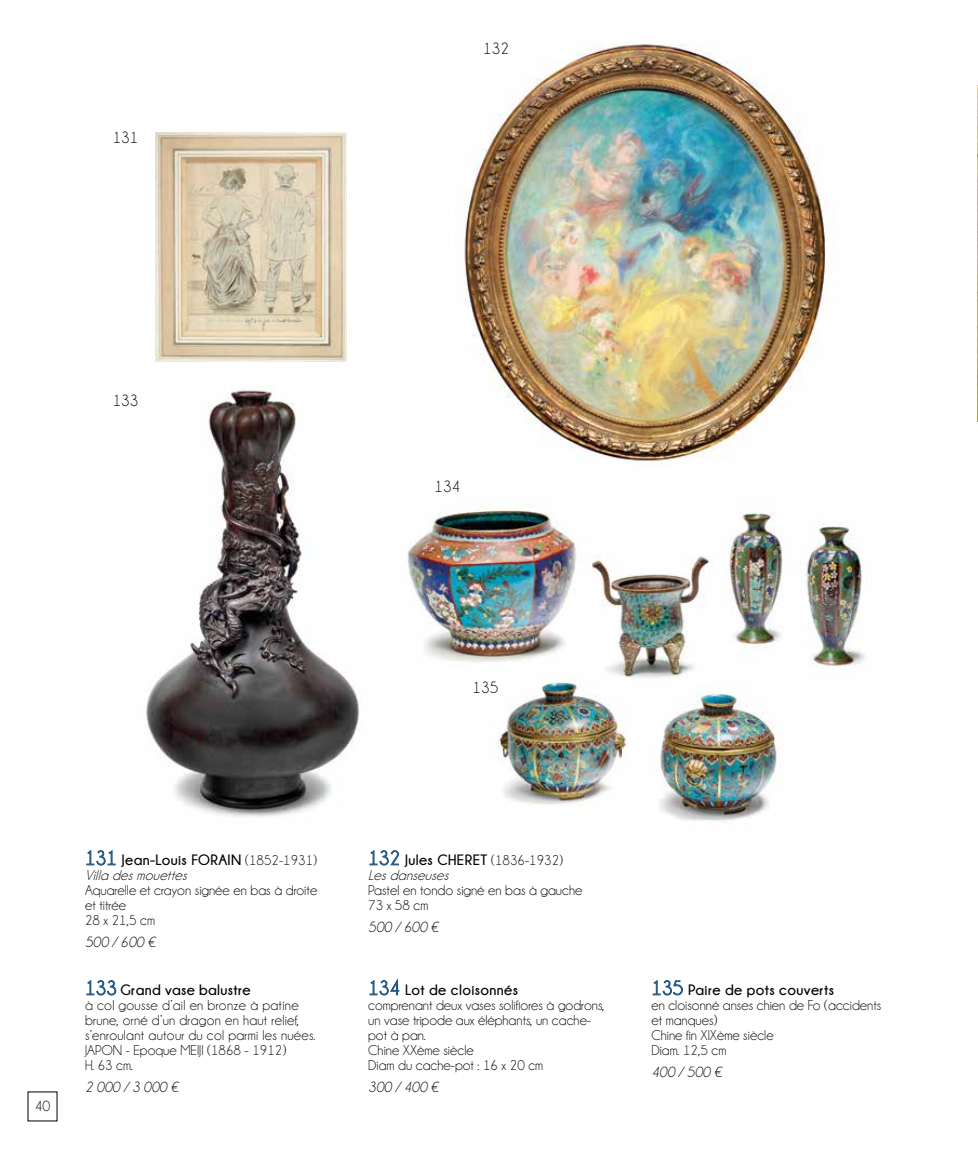
<style>
.page{position:relative;width:978px;height:1149px;background:#fff}
.page>*{position:absolute;margin:0;border:0;box-sizing:border-box;transform-origin:0 0}
.t1{font:16.5px "Champagne&Limousines";color:#000}
.t2{font:700 15px "Champagne&Limousines";letter-spacing:.025em;color:#000}
.t3{font:italic 15px "Champagne&Limousines";color:#000}
.t4{font:15px "Champagne&Limousines";color:#000}
.t5{font:14.4px/15px "Champagne&Limousines";color:#000}
.t6{font:14.4px/15px "Champagne&Limousines";letter-spacing:.02em;color:#000}
.t7{font:italic 14.4px "Champagne&Limousines";letter-spacing:.02em;color:#000}
.s1{font-weight:400;font-size:20.4px;color:#406490}
.s2{font-weight:400;font-size:14.4px}
</style>
<div class="page">
<img style="left:462px;top:43px;width:364px;height:420px">
<img style="left:156px;top:133px;width:191px;height:228px">
<img style="left:146px;top:386px;width:213px;height:431px">
<svg style="left:87px;top:980px;width:29px;height:14px"></svg>
<img style="left:977px;top:85px;width:1px;height:336px">
<img style="left:498px;top:682px;width:285px;height:141px">
<img style="left:407px;top:505px;width:458px;height:176px">
<svg style="left:370px;top:978px;width:29px;height:16px"></svg>
<svg style="left:653px;top:980px;width:30px;height:14px"></svg>
<svg style="left:370px;top:850px;width:29px;height:15px"></svg>
<svg style="left:87px;top:850px;width:28px;height:15px"></svg>
<p class="t1" style="left:113px;top:129px;width:27px">131</p>
<p class="t1" style="left:483px;top:40px;width:27px">132</p>
<p class="t1" style="left:113px;top:392px;width:27px">133</p>
<p class="t1" style="left:435px;top:477px;width:27px">134</p>
<p class="t1" style="left:473px;top:678px;width:27px">135</p>
<p class="t4" style="left:35px;top:1098px;width:17px">40</p>
<p class="t2" style="left:85px;top:851px;width:234px"><span class="s1">131</span> Jean-Louis FORAIN <span class="s2">(1852-1931)</span></p>
<p class="t7" style="left:85px;top:867px;width:104px">Villa des mouettes</p>
<p class="t5" style="left:85px;top:882px;width:234px">Aquarelle et crayon signée en bas à droite et titrée<br>28 x 21,5 cm</p>
<p class="t3" style="left:85px;top:934px;width:72px">500 / 600 €</p>
<p class="t2" style="left:85px;top:981px;width:167px"><span class="s1">133</span> Grand vase balustre</p>
<p class="t6" style="left:85px;top:997px;width:232px">à col gousse d’ail en bronze à patine brune, orné d’un dragon en haut relief, s’enroulant autour du col parmi les nuées.<br>JAPON - Epoque MEIJI (1868 - 1912)<br>H. 63 cm.</p>
<p class="t3" style="left:85px;top:1079px;width:95px">2 000 / 3 000 €</p>
<p class="t2" style="left:368px;top:851px;width:196px"><span class="s1">132</span> Jules CHERET <span class="s2">(1836-1932)</span></p>
<p class="t7" style="left:368px;top:867px;width:83px">Les danseuses</p>
<p class="t5" style="left:368px;top:882px;width:216px">Pastel en tondo signé en bas à gauche<br>73 x 58 cm</p>
<p class="t3" style="left:368px;top:919px;width:72px">500 / 600 €</p>
<p class="t2" style="left:368px;top:981px;width:151px"><span class="s1">134</span> Lot de cloisonnés</p>
<p class="t5" style="left:368px;top:997px;width:238px">comprenant deux vases soliflores à godrons, un vase tripode aux éléphants, un cache&shy;pot à pan.<br>Chine XXème siècle<br>Diam du cache-pot : 16 x 20 cm</p>
<p class="t3" style="left:368px;top:1079px;width:72px">300 / 400 €</p>
<p class="t2" style="left:651px;top:981px;width:184px"><span class="s1">135</span> Paire de pots couverts</p>
<p class="t5" style="left:651px;top:997px;width:232px">en cloisonné anses chien de Fo (accidents et manques)<br>Chine fin XIXème siècle<br>Diam. 12,5 cm</p>
<p class="t3" style="left:651px;top:1064px;width:72px">400 / 500 €</p>
</div>
